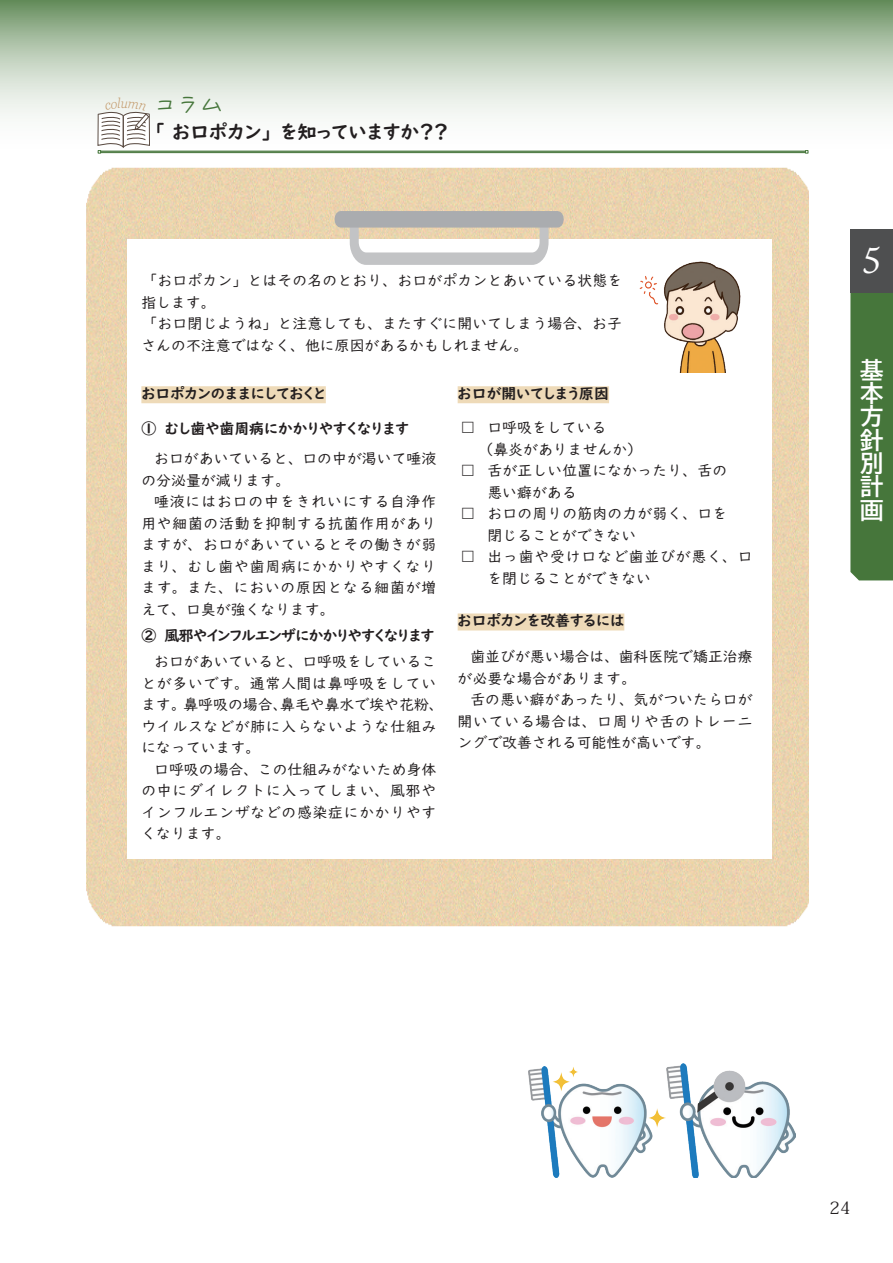
<style>
.page{position:relative;width:893px;height:1263px;background:#fff}
.page>*{position:absolute;margin:0;border:0;box-sizing:border-box;transform-origin:0 0}
.t1{font:italic 36.15px "Ten Mincho Text";color:#fff}
.t2{font:23.4px/23.4px "BIZ UDP Gothic Bold";color:#fff;text-align:justify}
.t3{font:23.4px "VDL Pen Letter Medium";color:#46763b}
.t4{font:19.2px "UD Digi Kyokasho NK B";color:#231f20}
.t5{font:16.95px "Koz Min Pr 6 N";color:#231f20}
.t6{font:14.85px/21.5px "UD Digi Kyokasho NP R";letter-spacing:.01em;color:#231f20}
.t7{font:14.85px "UD Digi Kyokasho NK B";color:#231f20}
.t8{font:14.85px/21.5px "UD Digi Kyokasho NP R";letter-spacing:.055em;color:#231f20}
.t9{font:14.85px "UD Digi Kyokasho NK B";letter-spacing:-.04em;color:#231f20}
.t10{font:italic 300 13.65px "Georgia Pro";color:#c39a6b;scale:.95 1}
</style>
<div class="page">
<div style="left:850px;top:293px;width:43px;height:287px;background:#46763b"></div>
<div style="left:850px;top:229px;width:43px;height:64px;background:#4e4f50"></div>
<svg style="left:0;top:0;width:893px;height:154px"></svg>
<img style="left:86px;top:167px;width:722px;height:760px">
<div style="left:127px;top:239px;width:644px;height:620px;background:#fff"></div>
<svg style="left:345px;top:205px;width:208px;height:60px"></svg>
<div style="left:340px;top:212px;width:218px;height:14px;background:#aaacaf"></div>
<hr style="left:101px;top:151px;width:704px;height:1px;background:#46763b">
<hr style="left:101px;top:152px;width:704px;height:1px;background:#46763b">
<div style="left:141px;top:386px;width:185px;height:17px;background:#eedab8"></div>
<div style="left:458px;top:386px;width:151px;height:17px;background:#eedab8"></div>
<div style="left:458px;top:613px;width:166px;height:17px;background:#eedab8"></div>
<img style="left:639px;top:261px;width:102px;height:111px">
<img style="left:528px;top:1066px;width:138px;height:112px">
<img style="left:666px;top:1063px;width:129px;height:115px">
<svg style="left:97px;top:97px;width:53px;height:56px"></svg>
<p class="t10" style="left:121px;top:95px;width:9px">u</p>
<h2 class="t3" style="left:153px;top:88px;width:72px">コラム</h2>
<p class="t4" style="left:153px;top:121px;width:297px">「お口ポカン」を知っていますか？？</p>
<p class="t6" style="left:141px;top:270px;width:482px">「お口ポカン」とはその名のとおり、お口がポカンとあいている状態を指します。<br>「お口閉じようね」と注意しても、またすぐに開いてしまう場合、お子さんの不注意ではなく、他に原因があるかもしれません。</p>
<p class="t7" style="left:141px;top:385px;width:186px">お口ポカンのままにしておくと</p>
<p class="t7" style="left:141px;top:420px;width:269px">①　むし歯や歯周病にかかりやすくなります</p>
<p class="t6" style="left:141px;top:448px;width:296px;text-indent:13px">お口があいていると、口の中が渇いて唾液の分泌量が減ります。</p>
<p class="t6" style="left:141px;top:491px;width:297px;text-align:justify;text-indent:13px">唾液にはお口の中をきれいにする自浄作用や細菌の活動を抑制する抗菌作用がありますが、お口があいているとその働きが弱まり、むし歯や歯周病にかかりやすくなります。また、においの原因となる細菌が増えて、口臭が強くなります。</p>
<p class="t9" style="left:141px;top:627px;width:294px">②　風邪やインフルエンザにかかりやすくなります</p>
<p class="t6" style="left:141px;top:651px;width:304px;text-indent:13px">お口があいていると、口呼吸をしていることが多いです。通常人間は鼻呼吸をしています。鼻呼吸の場合、鼻毛や鼻水で埃や花粉、ウイルスなどが肺に入らないような仕組みになっています。</p>
<p class="t6" style="left:141px;top:758px;width:297px;text-align:justify;text-indent:13px">口呼吸の場合、この仕組みがないため身体の中にダイレクトに入ってしまい、風邪やインフルエンザなどの感染症にかかりやすくなります。</p>
<p class="t7" style="left:458px;top:385px;width:153px">お口が開いてしまう原因</p>
<p class="t6" style="left:478px;top:417px;width:165px;text-indent:-18px">• 口呼吸をしている<br>（鼻炎がありませんか）</p>
<p class="t6" style="left:487px;top:460px;width:241px;text-indent:-27px">• 舌が正しい位置になかったり、舌の悪い癖がある</p>
<p class="t6" style="left:487px;top:503px;width:241px;text-indent:-27px">• お口の周りの筋肉の力が弱く、口を閉じることができない</p>
<p class="t8" style="left:487px;top:546px;width:267px;text-indent:-27px">• 出っ歯や受け口など歯並びが悪く、口を閉じることができない</p>
<p class="t7" style="left:458px;top:612px;width:168px">お口ポカンを改善するには</p>
<p class="t6" style="left:458px;top:646px;width:296px;text-indent:13px">歯並びが悪い場合は、歯科医院で矯正治療が必要な場合があります。</p>
<p class="t6" style="left:458px;top:689px;width:296px;text-align:justify;text-indent:13px">舌の悪い癖があったり、気がついたら口が開いている場合は、口周りや舌のトレーニングで改善される可能性が高いです。</p>
<h1 class="t1" style="left:862px;top:239px;width:20px">5</h1>
<h2 class="t2" style="left:860px;top:358px;width:25px">基本方針別計画</h2>
<p class="t5" style="left:830px;top:1198px;width:22px">24</p>
</div>
